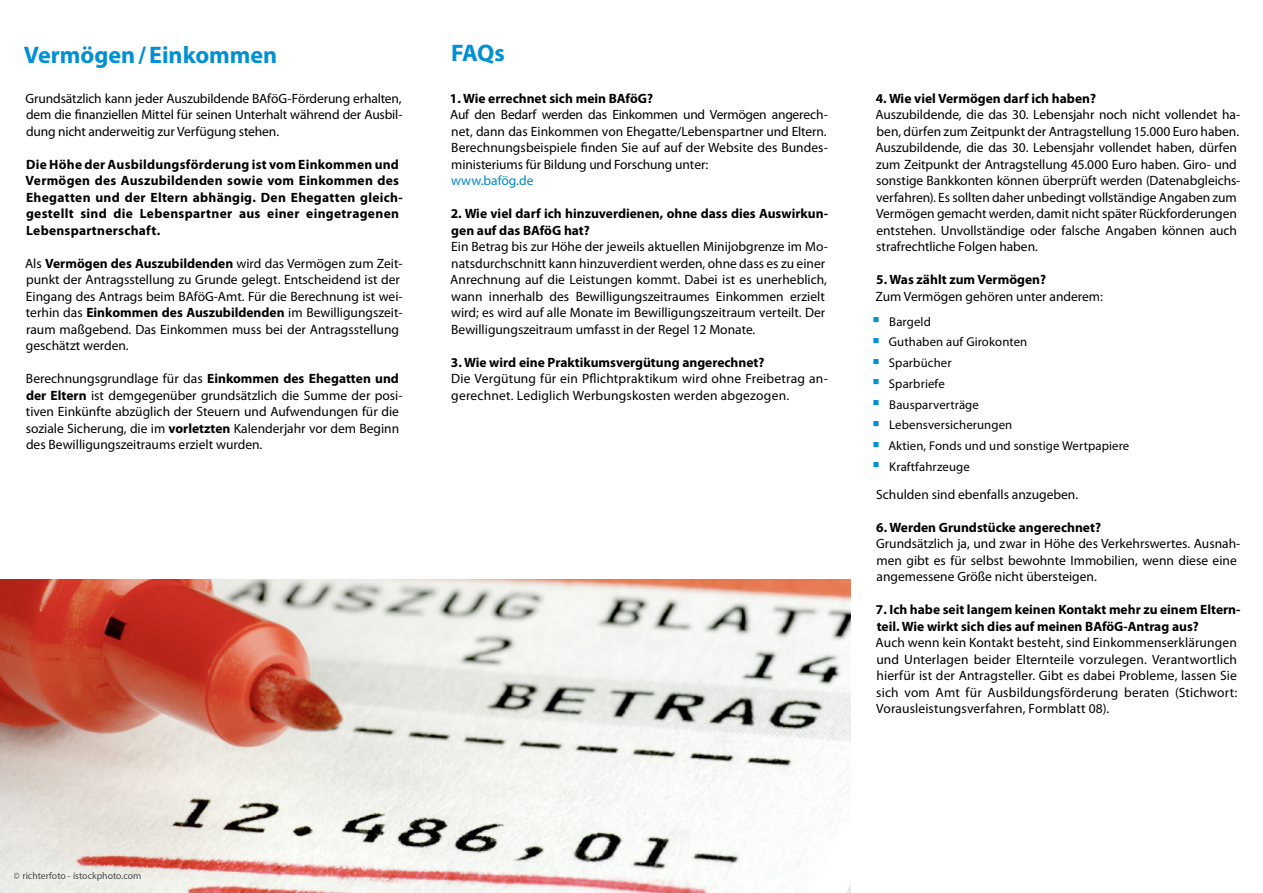
<style>
.page{position:relative;width:1263px;height:893px;background:#fff}
.page>*{position:absolute;margin:0;border:0;box-sizing:border-box;transform-origin:0 0}
.H1_Liste{font:700 24px "Myriad Pro";color:#0090d4}
.Fließtext{font:13.5px/16.5px "Myriad Pro";color:#000}
.Fließtext-2{font:700 13.5px/16.5px "Myriad Pro";color:#000}
.Fließtext-3{font:700 13.5px/16.5px "Myriad Pro";letter-spacing:.02em;color:#000}
.Fließtext-4{font:13.5px "Myriad Pro";color:#0088c7}
.t1{font:12.75px "Myriad Pro";letter-spacing:.01em;color:#000}
.t2{font:9.75px "Myriad Pro";color:#000}
.s1{font-weight:700}
.s2{font-family:"Arial";font-size:22.5px;color:#0090d4}
</style>
<div class="page">
<img style="left:0;top:580px;width:850px;height:313px">
<p class="H1_Liste" style="left:24px;top:39px;width:255px">Vermögen/Einkommen</p>
<p class="Fließtext" style="left:26px;top:90px;width:378px;text-align:justify">Grundsätzlich kann jeder Auszubildende BAföG-Förderung erhalten, dem die finanziellen Mittel für seinen Unterhalt während der Ausbil&shy;dung nicht anderweitig zur Verfügung stehen.</p>
<p class="Fließtext-3" style="left:26px;top:155px;width:379px">Die Höhe der Ausbildungsförderung ist vom Einkommen und Vermögen des Auszubildenden sowie vom Einkommen des Ehegatten und der Eltern abhängig. Den Ehegatten gleich&shy;gestellt sind die Lebenspartner aus einer eingetragenen Lebenspartnerschaft.</p>
<p class="Fließtext" style="left:25px;top:255px;width:379px">Als <span class="s1">Vermögen des Auszubildenden</span> wird das Vermögen zum Zeit&shy;punkt der Antragsstellung zu Grunde gelegt. Entscheidend ist der Eingang des Antrags beim BAföG-Amt. Für die Berechnung ist wei&shy;terhin das <span class="s1">Einkommen des Auszubildenden</span> im Bewilligungszeit&shy;raum maßgebend. Das Einkommen muss bei der Antragsstellung geschätzt werden.</p>
<p class="Fließtext" style="left:26px;top:371px;width:378px">Berechnungsgrundlage für das <span class="s1">Einkommen des Ehegatten und der Eltern</span> ist demgegenüber grundsätzlich die Summe der posi&shy;tiven Einkünfte abzüglich der Steuern und Aufwendungen für die soziale Sicherung, die im <span class="s1">vorletzten</span> Kalenderjahr vor dem Beginn des Bewilligungszeitraums erzielt wurden.</p>
<p class="H1_Liste" style="left:451px;top:37px;width:55px">FAQs</p>
<h3 class="Fließtext-2" style="left:450px;top:89px;width:205px">1. Wie errechnet sich mein BAföG?</h3>
<p class="Fließtext" style="left:450px;top:107px;width:379px;text-align:justify">Auf den Bedarf werden das Einkommen und Vermögen angerech&shy;net, dann das Einkommen von Ehegatte/Lebenspartner und Eltern.<br>Berechnungsbeispiele finden Sie auf auf der Website des Bundes&shy;ministeriums für Bildung und Forschung unter:</p>
<p class="Fließtext-4" style="left:451px;top:173px;width:84px">www.bafög.de</p>
<h3 class="Fließtext-2" style="left:451px;top:205px;width:379px">2. Wie viel darf ich hinzuverdienen, ohne dass dies Auswirkun&shy;gen auf das BAföG hat?</h3>
<p class="Fließtext" style="left:450px;top:239px;width:379px">Ein Betrag bis zur Höhe der jeweils aktuellen Minijobgrenze im Mo&shy;natsdurchschnitt kann hinzuverdient werden, ohne dass es zu einer Anrechnung auf die Leistungen kommt. Dabei ist es unerheblich, wann innerhalb des Bewilligungszeitraumes Einkommen erzielt wird; es wird auf alle Monate im Bewilligungszeitraum verteilt. Der Bewilligungszeitraum umfasst in der Regel 12 Monate.</p>
<h3 class="Fließtext-2" style="left:451px;top:353px;width:315px">3. Wie wird eine Praktikumsvergütung angerechnet?</h3>
<p class="Fließtext" style="left:451px;top:371px;width:378px">Die Vergütung für ein Pflichtpraktikum wird ohne Freibetrag an&shy;gerechnet. Lediglich Werbungskosten werden abgezogen.</p>
<h3 class="Fließtext-2" style="left:876px;top:89px;width:222px">4. Wie viel Vermögen darf ich haben?</h3>
<p class="Fließtext" style="left:875px;top:107px;width:366px">Auszubildende, die das 30. Lebensjahr noch nicht vollendet ha&shy;ben, dürfen zum Zeitpunkt der Antragstellung 15.000 Euro haben.<br>Auszubildende, die das 30. Lebensjahr vollendet haben, dürfen zum Zeitpunkt der Antragstellung 45.000 Euro haben. Giro- und sonstige Bankkonten können überprüft werden (Datenabgleichs&shy;verfahren). Es sollten daher unbedingt vollständige Angaben zum Vermögen gemacht werden, damit nicht später Rückforderungen entstehen. Unvollständige oder falsche Angaben können auch strafrechtliche Folgen haben.</p>
<h3 class="Fließtext-2" style="left:876px;top:271px;width:171px">5. Was zählt zum Vermögen?</h3>
<p class="Fließtext" style="left:875px;top:288px;width:229px">Zum Vermögen gehören unter anderem:</p>
<p class="t1" style="left:872px;top:314px;width:60px"><span class="s2">▪</span> Bargeld</p>
<p class="t1" style="left:872px;top:335px;width:157px"><span class="s2">▪</span> Guthaben auf Girokonten</p>
<p class="t1" style="left:872px;top:356px;width:81px"><span class="s2">▪</span> Sparbücher</p>
<p class="t1" style="left:872px;top:377px;width:74px"><span class="s2">▪</span> Sparbriefe</p>
<p class="t1" style="left:872px;top:397px;width:108px"><span class="s2">▪</span> Bausparverträge</p>
<p class="t1" style="left:872px;top:418px;width:142px"><span class="s2">▪</span> Lebensversicherungen</p>
<p class="t1" style="left:872px;top:439px;width:259px"><span class="s2">▪</span> Aktien, Fonds und und sonstige Wertpapiere</p>
<p class="t1" style="left:872px;top:460px;width:99px"><span class="s2">▪</span> Kraftfahrzeuge</p>
<p class="Fließtext" style="left:876px;top:486px;width:204px">Schulden sind ebenfalls anzugeben.</p>
<h3 class="Fließtext-2" style="left:876px;top:518px;width:226px">6. Werden Grundstücke angerechnet?</h3>
<p class="Fließtext" style="left:876px;top:536px;width:366px">Grundsätzlich ja, und zwar in Höhe des Verkehrswertes. Ausnah&shy;men gibt es für selbst bewohnte Immobilien, wenn diese eine angemessene Größe nicht übersteigen.</p>
<h3 class="Fließtext-2" style="left:876px;top:601px;width:366px">7. Ich habe seit langem keinen Kontakt mehr zu einem Eltern&shy;teil. Wie wirkt sich dies auf meinen BAföG-Antrag aus?</h3>
<p class="Fließtext" style="left:875px;top:635px;width:363px;text-align:justify">Auch wenn kein Kontakt besteht, sind Einkommenserklärungen und Unterlagen beider Elternteile vorzulegen. Verantwortlich hierfür ist der Antragsteller. Gibt es dabei Probleme, lassen Sie sich vom Amt für Ausbildungsförderung beraten (Stichwort:<br>Vorausleistungsverfahren, Formblatt 08).</p>
<p class="t2" style="left:14px;top:870px;width:129px">© richterfoto - istockphoto.com</p>
</div>
